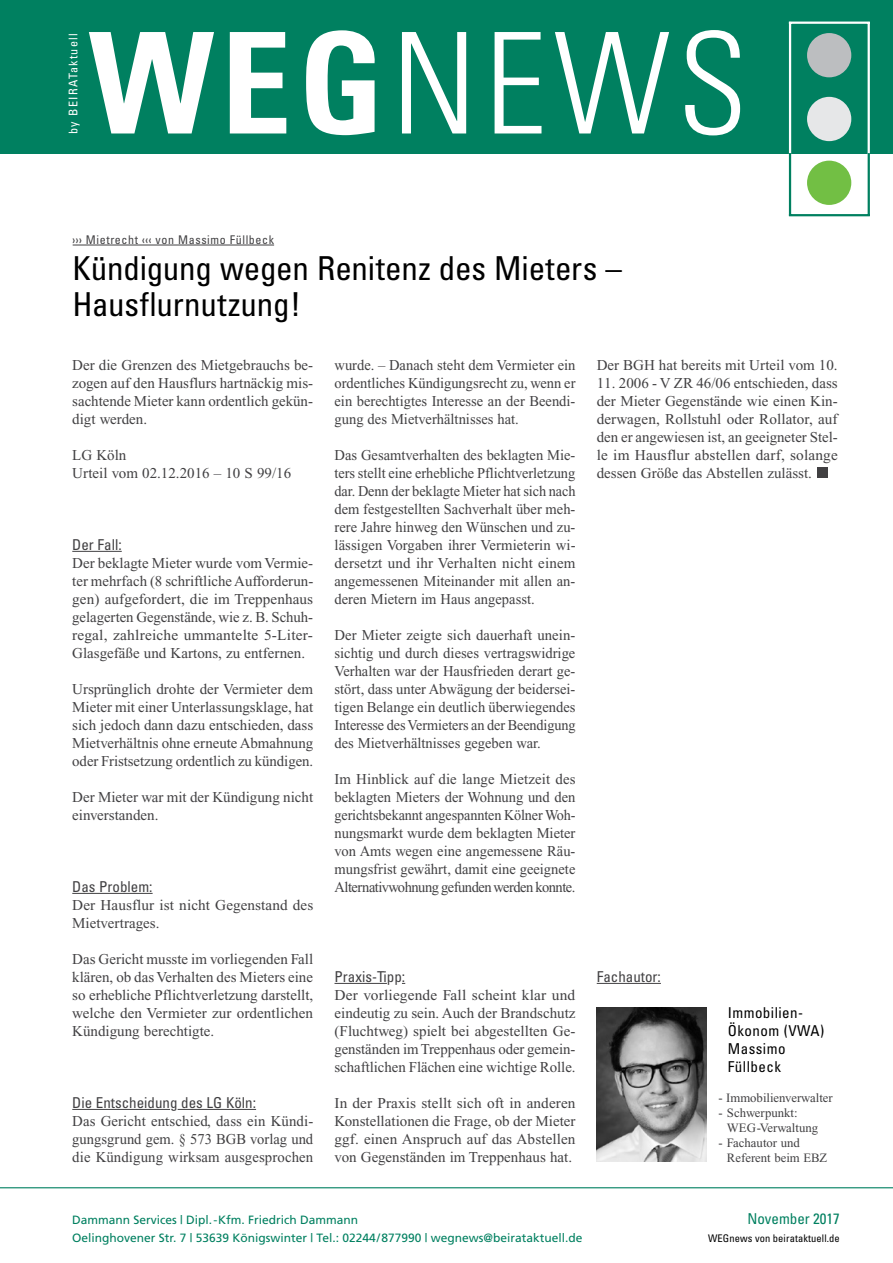
<style>
.page{position:relative;width:893px;height:1263px;background:#fff}
.page>*{position:absolute;margin:0;border:0;box-sizing:border-box;transform-origin:0 0}
.t1{font:300 condensed 140.55px "Univers";color:#fff}
.t2{font:condensed 33px/36px "Univers";letter-spacing:-.005em;color:#000}
.t3{font:15px/18px "Times New Roman";color:#414042;text-align:justify}
.t4{font:condensed 15px "Univers";color:#414042}
.t5{font:condensed 15px/18px "Univers";letter-spacing:.03em;color:#000}
.t6{font:condensed 15px "Univers";color:#008060}
.t7{font:12.75px/15px "Times New Roman";color:#414042}
.t8{font:12px/18px "Frutiger";color:#008060}
.t9{font:condensed 12px "Univers";letter-spacing:.05em;color:#414042}
.t10{font:condensed 12px "Univers";letter-spacing:.11em;color:#fff}
.t11{font:condensed 10.5px "Univers";letter-spacing:.01em;color:#000}
.s1{font-weight:700}
</style>
<div class="page">
<div style="left:0;top:0;width:893px;height:153px;background:#008060"></div>
<div style="left:807px;top:161px;width:44px;height:44px;background:#72bf44;border-radius:50%"></div>
<div style="left:807px;top:33px;width:44px;height:44px;background:#bcbec0;border-radius:50%"></div>
<div style="left:807px;top:97px;width:44px;height:44px;background:#e6e7e8;border-radius:50%"></div>
<hr style="left:789px;top:22px;width:2px;height:131px;background:#fff">
<hr style="left:789px;top:22px;width:81px;height:2px;background:#fff">
<hr style="left:868px;top:22px;width:2px;height:131px;background:#fff">
<hr style="left:0;top:1187px;width:893px;height:1px;background:#008060">
<hr style="left:789px;top:153px;width:2px;height:63px;background:#008060">
<hr style="left:789px;top:214px;width:81px;height:2px;background:#008060">
<hr style="left:868px;top:153px;width:2px;height:63px;background:#008060">
<img style="left:597px;top:1007px;width:110px;height:155px">
<hr style="left:597px;top:983px;width:64px;height:1px;background:#414042">
<hr style="left:72px;top:551px;width:50px;height:1px;background:#414042">
<hr style="left:72px;top:893px;width:81px;height:1px;background:#414042">
<hr style="left:72px;top:1109px;width:98px;height:1px;background:#414042">
<hr style="left:178px;top:1109px;width:78px;height:1px;background:#414042">
<hr style="left:334px;top:983px;width:53px;height:1px;background:#414042">
<hr style="left:73px;top:245px;width:201px;height:1px;background:#414042">
<div style="left:818px;top:467px;width:10px;height:11px;background:#414042"></div>
<p class="t10" style="left:66px;top:134px;width:102px;rotate:-90deg">by Beirataktuell</p>
<h1 class="t1" style="left:89px;top:0;width:660px"><span class="s1">Weg</span>NEWS</h1>
<p class="t9" style="left:73px;top:232px;width:203px">››› Mietrecht ‹‹‹ von Massimo Füllbeck</p>
<h2 class="t2" style="left:72px;top:250px;width:551px">Kündigung wegen Renitenz des Mieters –<br>Hausflurnutzung!</h2>
<p class="t3" style="left:72px;top:356px;width:242px">Der die Grenzen des Mietgebrauchs be&shy;zogen auf den Hausflurs hartnäckig mis&shy;sachtende Mieter kann ordentlich gekün&shy;digt werden.</p>
<p class="t3" style="left:72px;top:446px;width:220px">LG Köln<br>Urteil vom 02.12.2016 – 10 S 99/16</p>
<p class="t4" style="left:72px;top:535px;width:51px">Der Fall:</p>
<p class="t3" style="left:72px;top:554px;width:243px">Der beklagte Mieter wurde vom Vermie&shy;ter mehrfach (8 schriftliche Aufforderun&shy;gen) aufgefordert, die im Treppenhaus gelagerten Gegenstände, wie z. B. Schuh&shy;regal, zahlreiche ummantelte 5-Liter-Glasgefäße und Kartons, zu entfernen.</p>
<p class="t3" style="left:72px;top:680px;width:243px">Ursprünglich drohte der Vermieter dem Mieter mit einer Unterlassungsklage, hat sich jedoch dann dazu entschieden, dass Mietverhältnis ohne erneute Abmahnung oder Fristsetzung ordentlich zu kündigen.</p>
<p class="t3" style="left:72px;top:788px;width:242px">Der Mieter war mit der Kündigung nicht einverstanden.</p>
<p class="t4" style="left:72px;top:877px;width:82px">Das Problem:</p>
<p class="t3" style="left:72px;top:896px;width:243px">Der Hausflur ist nicht Gegenstand des<br>Mietvertrages.</p>
<p class="t3" style="left:72px;top:950px;width:242px">Das Gericht musste im vorliegenden Fall klären, ob das Verhalten des Mieters eine so erhebliche Pflichtverletzung darstellt, welche den Vermieter zur ordentlichen Kündigung berechtigte.</p>
<p class="t4" style="left:72px;top:1093px;width:185px">Die Entscheidung des LG Köln:</p>
<p class="t3" style="left:72px;top:1112px;width:242px">Das Gericht entschied, dass ein Kündi&shy;gungsgrund gem. § 573 BGB vorlag und die Kündigung wirksam ausgesprochen</p>
<p class="t3" style="left:334px;top:356px;width:242px">wurde. – Danach steht dem Vermieter ein ordentliches Kündigungsrecht zu, wenn er ein berechtigtes Interesse an der Beendi&shy;gung des Mietverhältnisses hat.</p>
<p class="t3" style="left:334px;top:446px;width:243px">Das Gesamtverhalten des beklagten Mie&shy;ters stellt eine erhebliche Pflichtverletzung dar. Denn der beklagte Mieter hat sich nach dem festgestellten Sachverhalt über meh&shy;rere Jahre hinweg den Wünschen und zu&shy;lässigen Vorgaben ihrer Vermieterin wi&shy;dersetzt und ihr Verhalten nicht einem angemessenen Miteinander mit allen an&shy;deren Mietern im Haus angepasst.</p>
<p class="t3" style="left:334px;top:626px;width:243px">Der Mieter zeigte sich dauerhaft unein&shy;sichtig und durch dieses vertragswidrige Verhalten war der Hausfrieden derart ge&shy;stört, dass unter Abwägung der beidersei&shy;tigen Belange ein deutlich überwiegendes Interesse des Vermieters an der Beendigung des Mietverhältnisses gegeben war.</p>
<p class="t3" style="left:334px;top:770px;width:243px">Im Hinblick auf die lange Mietzeit des beklagten Mieters der Wohnung und den gerichtsbekannt angespannten Kölner Woh&shy;nungsmarkt wurde dem beklagten Mieter von Amts wegen eine angemessene Räu&shy;mungsfrist gewährt, damit eine geeignete Alternativwohnung gefunden werden konnte.</p>
<p class="t4" style="left:334px;top:967px;width:72px">Praxis-Tipp:</p>
<p class="t3" style="left:334px;top:986px;width:243px">Der vorliegende Fall scheint klar und eindeutig zu sein. Auch der Brandschutz (Fluchtweg) spielt bei abgestellten Ge&shy;genständen im Treppenhaus oder gemein&shy;schaftlichen Flächen eine wichtige Rolle.</p>
<p class="t3" style="left:334px;top:1094px;width:243px">In der Praxis stellt sich oft in anderen Konstellationen die Frage, ob der Mieter ggf. einen Anspruch auf das Abstellen von Gegenständen im Treppenhaus hat.</p>
<p class="t3" style="left:597px;top:356px;width:242px">Der BGH hat bereits mit Urteil vom 10.</p>
<p class="t3" style="left:597px;top:374px;width:243px">11. 2006 - V ZR 46/06 entschieden, dass der Mieter Gegenstände wie einen Kin&shy;derwagen, Rollstuhl oder Rollator, auf den er angewiesen ist, an geeigneter Stel&shy;le im Hausflur abstellen darf, solange dessen Größe das Abstellen zulässt.</p>
<p class="t4" style="left:597px;top:967px;width:66px">Fachautor:</p>
<p class="t5" style="left:728px;top:1003px;width:98px">Immobilien-<br>Ökonom (VWA)<br>Massimo<br>Füllbeck</p>
<p class="t7" style="left:718px;top:1090px;width:116px">- Immobilienverwalter</p>
<p class="t7" style="left:727px;top:1105px;width:93px;text-indent:-9px">- Schwerpunkt:<br>WEG-Verwaltung</p>
<p class="t7" style="left:727px;top:1135px;width:102px;text-indent:-9px">- Fachautor und<br>Referent beim EBZ</p>
<p class="t8" style="left:72px;top:1210px;width:512px">Dammann Services | Dipl.-Kfm. Friedrich Dammann<br>Oelinghovener Str. 7 | 53639 Königswinter | Tel.: 02244/877990 | wegnews@beirataktuell.de</p>
<p class="t6" style="left:747px;top:1209px;width:94px">November 2017</p>
<p class="t11" style="left:708px;top:1231px;width:133px">WEGnews von beirataktuell.de</p>
</div>
